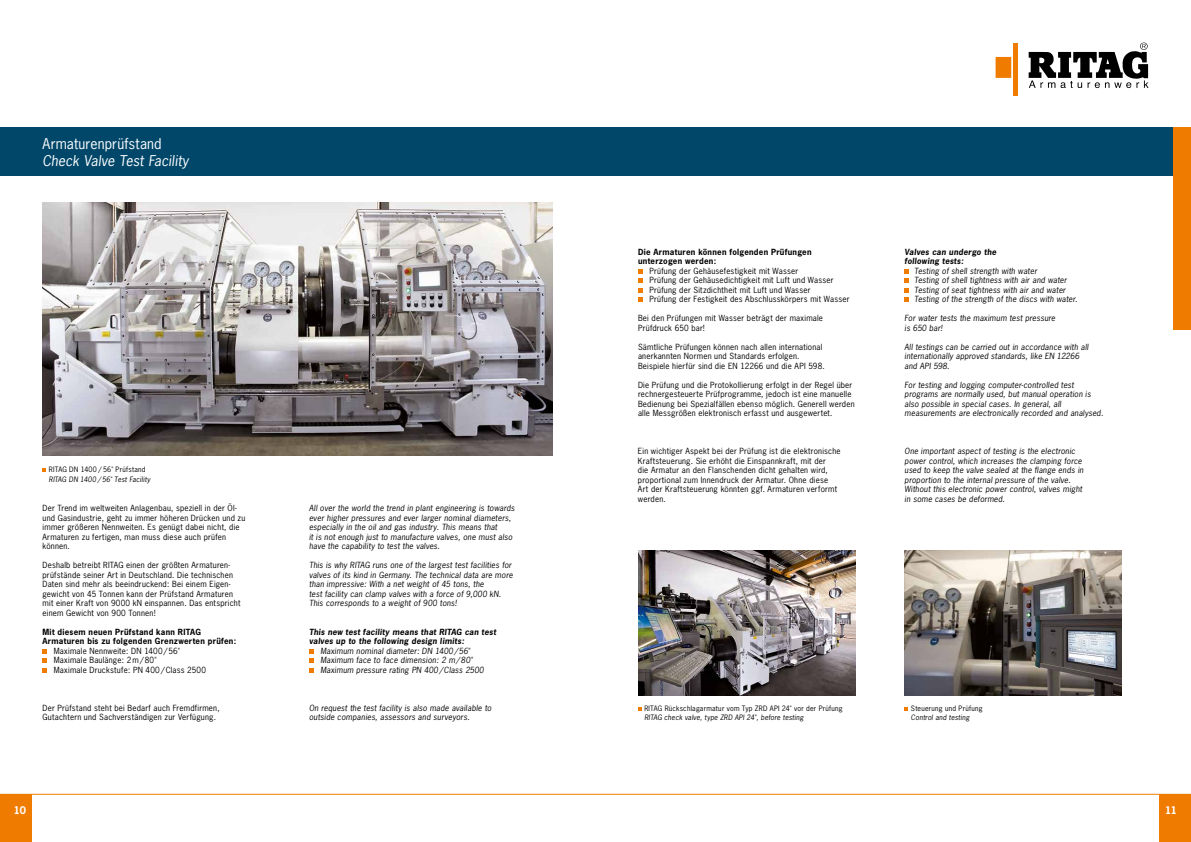
<style>
.page{position:relative;width:1191px;height:842px;background:#fff}
.page>*{position:absolute;margin:0;border:0;box-sizing:border-box;transform-origin:0 0}
.t1{font:italic 14px "News Gothic";letter-spacing:.005em;color:#fff}
.t2{font:14px "News Gothic";letter-spacing:.01em;color:#fff}
.t3{font:700 10px "News Gothic";color:#fff}
.t4{font:8px/9.5px "News Gothic";letter-spacing:.03em;color:#000}
.t5{font:italic 8px/9.5px "News Gothic";letter-spacing:.02em;color:#000}
.t6{font:700 8px/9.5px "News Gothic";letter-spacing:.03em;color:#000}
.t7{font:italic 700 8px/9.5px "News Gothic";letter-spacing:.03em;color:#000}
.t8{font:7px "News Gothic";letter-spacing:.03em;color:#000}
.t9{font:italic 7px "News Gothic";letter-spacing:.025em;color:#000}
</style>
<div class="page">
<div style="left:0;top:128px;width:1191px;height:48px;background:#00476a"></div>
<hr style="left:0;top:794px;width:1191px;height:1px;background:#ef7c00">
<div style="left:1174px;top:128px;width:17px;height:202px;background:#ef7c00"></div>
<div style="left:1013px;top:43px;width:5px;height:52px;background:#ef7c00"></div>
<div style="left:995px;top:57px;width:16px;height:21px;background:#ef7c00"></div>
<svg style="left:1028px;top:43px;width:120px;height:45px"></svg>
<div style="left:0;top:794px;width:32px;height:48px;background:#ef7c00"></div>
<div style="left:1159px;top:794px;width:32px;height:48px;background:#ef7c00"></div>
<img style="left:43px;top:202px;width:510px;height:253px">
<svg style="left:43px;top:649px;width:4px;height:24px"></svg>
<svg style="left:309px;top:649px;width:4px;height:24px"></svg>
<svg style="left:638px;top:269px;width:4px;height:23px"></svg>
<svg style="left:638px;top:298px;width:4px;height:4px"></svg>
<svg style="left:904px;top:269px;width:5px;height:23px"></svg>
<svg style="left:904px;top:298px;width:5px;height:4px"></svg>
<svg style="left:43px;top:468px;width:3px;height:4px"></svg>
<svg style="left:638px;top:707px;width:3px;height:4px"></svg>
<svg style="left:904px;top:707px;width:4px;height:4px"></svg>
<img style="left:904px;top:551px;width:217px;height:144px">
<img style="left:638px;top:551px;width:217px;height:144px">
<h1 class="t2" style="left:43px;top:134px;width:121px">Armaturenprüfstand</h1>
<h1 class="t1" style="left:43px;top:151px;width:148px">Check Valve Test Facility</h1>
<p class="t8" style="left:49px;top:465px;width:98px">RITAG DN 1400 / 56" Prüfstand</p>
<p class="t9" style="left:49px;top:475px;width:103px">RITAG DN 1400 / 56" Test Facility</p>
<p class="t4" style="left:43px;top:503px;width:204px">Der Trend im weltweiten Anlagenbau, speziell in der Öl&shy;und Gasindustrie, geht zu immer höheren Drücken und zu immer größeren Nennweiten. Es genügt dabei nicht, die Armaturen zu fertigen, man muss diese auch prüfen können.</p>
<p class="t4" style="left:43px;top:560px;width:199px">Deshalb betreibt RITAG einen der größten Armaturen&shy;prüfstände seiner Art in Deutschland. Die technischen Daten sind mehr als beeindruckend: Bei einem Eigen&shy;gewicht von 45 Tonnen kann der Prüfstand Armaturen mit einer Kraft von 9000 kN einspannen. Das entspricht einem Gewicht von 900 Tonnen!</p>
<p class="t6" style="left:43px;top:627px;width:195px">Mit diesem neuen Prüfstand kann RITAG<br>Armaturen bis zu folgenden Grenzwerten prüfen:</p>
<p class="t4" style="left:54px;top:646px;width:154px">Maximale Nennweite: DN 1400/56"<br>Maximale Baulänge: 2m/80"<br>Maximale Druckstufe: PN 400/Class 2500</p>
<p class="t4" style="left:43px;top:703px;width:179px">Der Prüfstand steht bei Bedarf auch Fremdfirmen,<br>Gutachtern und Sachverständigen zur Verfügung.</p>
<p class="t5" style="left:309px;top:503px;width:207px">All over the world the trend in plant engineering is towards ever higher pressures and ever larger nominal diameters, especially in the oil and gas industry. This means that<br>it is not enough just to manufacture valves, one must also have the capability to test the valves.</p>
<p class="t5" style="left:309px;top:560px;width:205px">This is why RITAG runs one of the largest test facilities for valves of its kind in Germany. The technical data are more than impressive: With a net weight of 45 tons, the<br>test facility can clamp valves with a force of 9,000 kN.<br>This corresponds to a weight of 900 tons!</p>
<p class="t7" style="left:309px;top:627px;width:188px">This new test facility means that RITAG can test valves up to the following design limits:</p>
<p class="t5" style="left:320px;top:646px;width:165px">Maximum nominal diameter: DN 1400/56"<br>Maximum face to face dimension: 2 m/80"<br>Maximum pressure rating PN 400 /Class 2500</p>
<p class="t5" style="left:309px;top:703px;width:184px">On request the test facility is also made available to outside companies, assessors and surveyors.</p>
<p class="t6" style="left:638px;top:247px;width:175px">Die Armaturen können folgenden Prüfungen unterzogen werden:</p>
<p class="t4" style="left:649px;top:266px;width:202px">Prüfung der Gehäusefestigkeit mit Wasser<br>Prüfung der Gehäusedichtigkeit mit Luft und Wasser Prüfung der Sitzdichtheit mit Luft und Wasser<br>Prüfung der Festigkeit des Abschlusskörpers mit Wasser</p>
<p class="t4" style="left:638px;top:313px;width:186px">Bei den Prüfungen mit Wasser beträgt der maximale<br>Prüfdruck 650 bar!</p>
<p class="t4" style="left:638px;top:342px;width:188px">Sämtliche Prüfungen können nach allen international anerkannten Normen und Standards erfolgen.<br>Beispiele hierfür sind die EN 12266 und die API 598.</p>
<p class="t4" style="left:638px;top:380px;width:218px">Die Prüfung und die Protokollierung erfolgt in der Regel über rechnergesteuerte Prüfprogramme, jedoch ist eine manuelle Bedienung bei Spezialfällen ebenso möglich. Generell werden alle Messgrößen elektronisch erfasst und ausgewertet.</p>
<p class="t7" style="left:904px;top:247px;width:93px">Valves can undergo the following tests:</p>
<p class="t5" style="left:914px;top:266px;width:165px">Testing of shell strength with water<br>Testing of shell tightness with air and water Testing of seat tightness with air and water Testing of the strength of the discs with water.</p>
<p class="t5" style="left:904px;top:313px;width:152px">For water tests the maximum test pressure is 650 bar!</p>
<p class="t5" style="left:904px;top:342px;width:185px">All testings can be carried out in accordance with all internationally approved standards, like EN 12266 and API 598.</p>
<p class="t5" style="left:904px;top:380px;width:200px">For testing and logging computer-controlled test programs are normally used, but manual operation is also possible in special cases. In general, all measurements are electronically recorded and analysed.</p>
<p class="t4" style="left:638px;top:446px;width:204px">Ein wichtiger Aspekt bei der Prüfung ist die elektronische Kraftsteuerung. Sie erhöht die Einspannkraft, mit der<br>die Armatur an den Flanschenden dicht gehalten wird, proportional zum Innendruck der Armatur. Ohne diese<br>Art der Kraftsteuerung könnten ggf. Armaturen verformt werden.</p>
<p class="t5" style="left:904px;top:446px;width:180px">One important aspect of testing is the electronic power control, which increases the clamping force used to keep the valve sealed at the flange ends in proportion to the internal pressure of the valve.<br>Without this electronic power control, valves might in some cases be deformed.</p>
<p class="t8" style="left:644px;top:703px;width:200px">RITAG Rückschlagarmatur vom Typ ZRD API 24" vor der Prüfung</p>
<p class="t9" style="left:644px;top:713px;width:161px">RITAG check valve, type ZRD API 24", before testing</p>
<p class="t8" style="left:911px;top:703px;width:73px">Steuerung und Prüfung</p>
<p class="t9" style="left:911px;top:713px;width:60px">Control and testing</p>
<p class="t3" style="left:14px;top:803px;width:14px">10</p>
<p class="t3" style="left:1165px;top:803px;width:13px">11</p>
</div>
